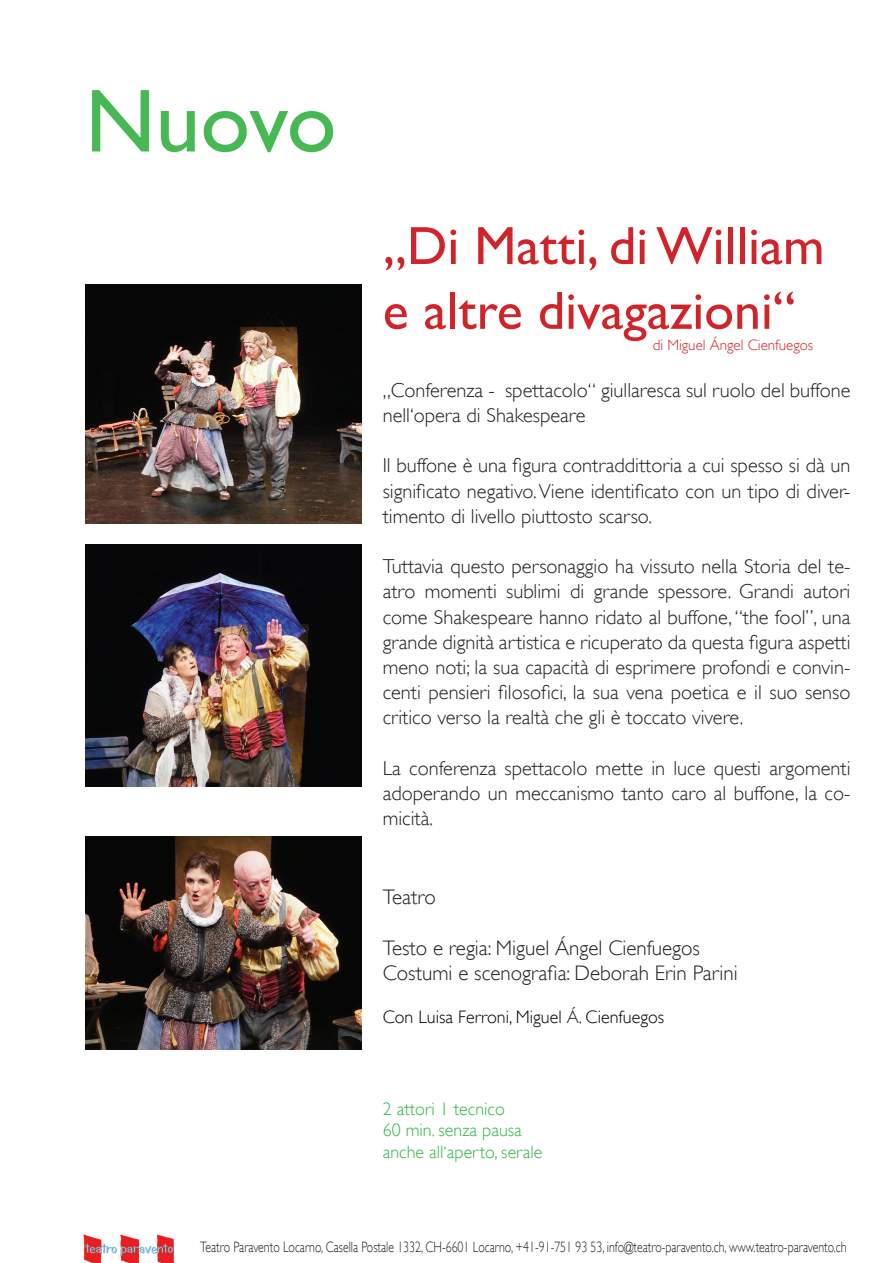
<style>
.page{position:relative;width:893px;height:1263px;background:#fff}
.page>*{position:absolute;margin:0;border:0;box-sizing:border-box;transform-origin:0 0}
.t1{font:90px "Gill Sans";letter-spacing:-.005em;color:#47b854}
.t2{font:54px/64.8px "Gill Sans";color:#d1232a}
.t3{font:300 21px/25.2px "Gill Sans";color:#231f20}
.t4{font:300 20.1px/25.2px "Gill Sans";color:#231f20;text-align:justify}
.t5{font:300 18px/21.6px "Gill Sans";color:#36b44c}
.t6{font:300 18px "Gill Sans";color:#000}
.t7{font:300 15px "Gill Sans";color:#231f20;scale:.79 1}
.t8{font:300 15px "Gill Sans";color:#d1232a}
.s1{color:#231f20}
.s2{color:#33b44b}
</style>
<div class="page">
<img style="left:83px;top:1234px;width:92px;height:29px">
<img style="left:85px;top:285px;width:276px;height:238px">
<img style="left:85px;top:544px;width:276px;height:243px">
<img style="left:85px;top:837px;width:276px;height:213px">
<h1 class="t1" style="left:85px;top:68px;width:253px">Nuovo</h1>
<h2 class="t2" style="left:383px;top:213px;width:443px">„Di Matti, di William e altre divagazioni“</h2>
<p class="t8" style="left:653px;top:337px;width:162px">di Miguel Ángel Cienfuegos</p>
<p class="t4" style="left:383px;top:377px;width:469px">„Conferenza - spettacolo“ giullaresca sul ruolo del buffone nell‘opera di Shakespeare</p>
<p class="t4" style="left:383px;top:453px;width:469px">Il buffone è una figura contraddittoria a cui spesso si dà un significato negativo. Viene identificato con un tipo di diver&shy;timento di livello piuttosto scarso.</p>
<p class="t4" style="left:383px;top:554px;width:469px">Tuttavia questo personaggio ha vissuto nella Storia del te&shy;atro momenti sublimi di grande spessore. Grandi autori come Shakespeare hanno ridato al buffone, “the fool”, una grande dignità artistica e ricuperato da questa figura aspetti meno noti; la sua capacità di esprimere profondi e convin&shy;centi pensieri filosofici, la sua vena poetica e il suo senso critico verso la realtà che gli è toccato vivere.</p>
<p class="t4" style="left:383px;top:755px;width:469px">La conferenza spettacolo mette in luce questi argomenti adoperando un meccanismo tanto caro al buffone, la co&shy;micità.</p>
<p class="t3" style="left:383px;top:885px;width:55px">Teatro</p>
<p class="t3" style="left:383px;top:935px;width:356px">Testo e regia: Miguel Ángel Cienfuegos<br>Costumi e scenografia: Deborah Erin Parini</p>
<p class="t6" style="left:383px;top:1007px;width:283px">Con Luisa Ferroni, Miguel <span class="s1">Á</span>. Cienfuegos</p>
<p class="t5" style="left:383px;top:1098px;width:161px"><span class="s2">2 attori 1 tecnico<br>60 min. sen</span>za pausa anche all‘aperto, serale</p>
<p class="t7" style="left:200px;top:1238px;width:820px">Teatro Paravento Locarno, Casella Postale 1332, CH-6601 Locarno, +41-91-751 93 53, info@teatro-paravento.ch, www.teatro-paravento.ch</p>
</div>
